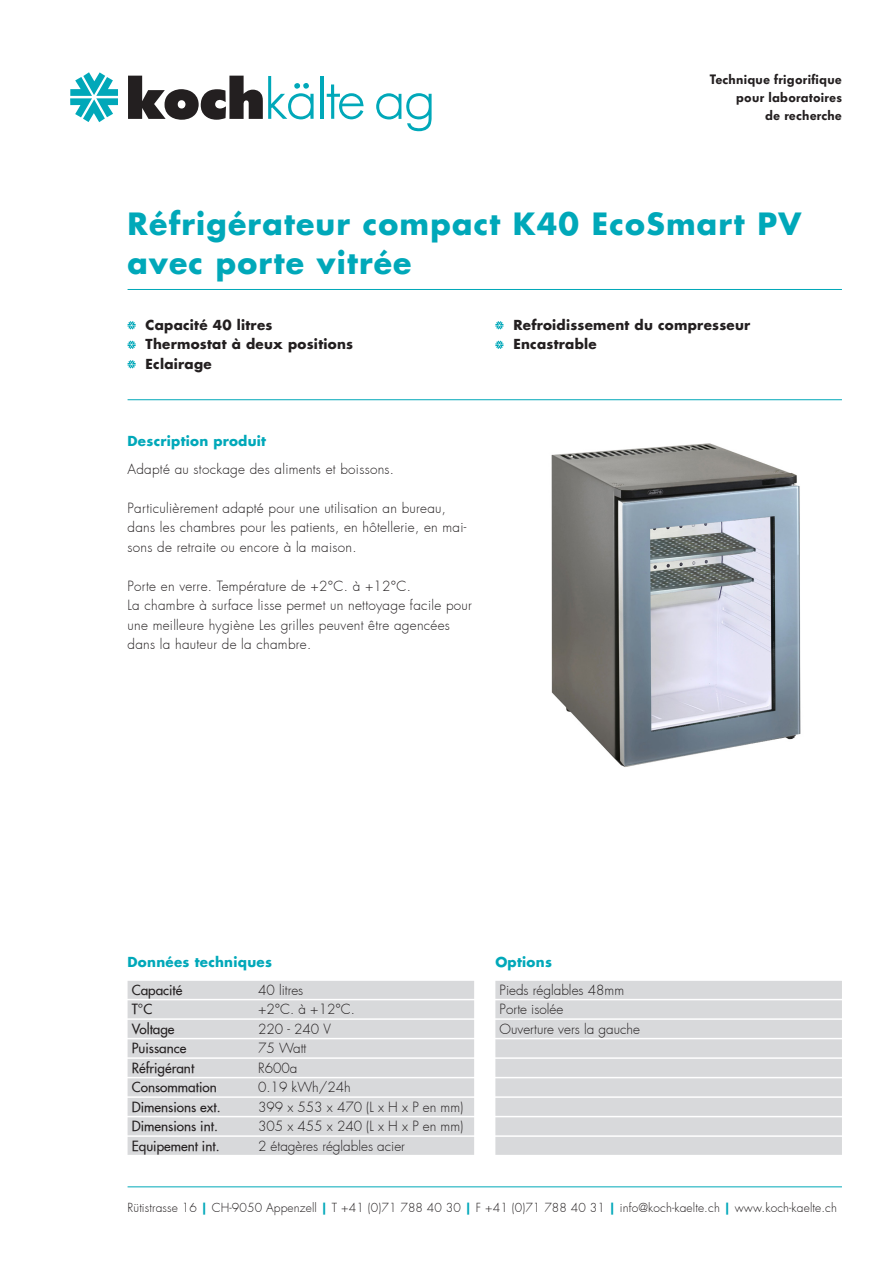
<style>
.page{position:relative;width:893px;height:1263px;background:#fff}
.page>*{position:absolute;margin:0;border:0;box-sizing:border-box;transform-origin:0 0}
.t1{font:700 30px/39px "Futura";letter-spacing:.04em;color:#00a8b9}
.t2{font:300 13.5px/19.5px "Futura";letter-spacing:.02em;color:#231f20}
.t3{font:300 13.5px/19.5px "Futura";color:#231f20}
.t4{font:500 13.5px "Futura";color:#231f20}
.Aufzählung{font:700 13.5px "Futura";letter-spacing:.02em;color:#231f20}
.t5{font:600 13.5px/18px "Futura BQ";letter-spacing:.02em;color:#231f20;text-align:right}
.t6{font:700 13.5px "Futura";letter-spacing:.02em;color:#00a8b9}
.t7{font:300 12px "Futura";letter-spacing:.01em;color:#231f20}
.s1{font-weight:700;color:#00a8b9}
</style>
<div class="page">
<svg style="left:70px;top:72px;width:48px;height:50px"></svg>
<svg style="left:128px;top:76px;width:186px;height:44px"></svg>
<hr style="left:320px;top:76px;width:3px;height:43px;background:#00a8b9">
<svg style="left:327px;top:84px;width:37px;height:35px"></svg>
<svg style="left:376px;top:93px;width:56px;height:38px"></svg>
<hr style="left:128px;top:289px;width:714px;height:1px;background:#00a8b9">
<hr style="left:128px;top:399px;width:714px;height:1px;background:#00a8b9">
<hr style="left:128px;top:1186px;width:714px;height:1px;background:#00a8b9">
<div style="left:495px;top:981px;width:347px;height:18px;background:#d8d9db"></div>
<div style="left:495px;top:1000px;width:347px;height:18px;background:#d8d9db"></div>
<div style="left:495px;top:1020px;width:347px;height:18px;background:#d8d9db"></div>
<div style="left:495px;top:1039px;width:347px;height:18px;background:#d8d9db"></div>
<div style="left:495px;top:1059px;width:347px;height:18px;background:#d8d9db"></div>
<div style="left:495px;top:1078px;width:347px;height:18px;background:#d8d9db"></div>
<div style="left:495px;top:1098px;width:347px;height:18px;background:#d8d9db"></div>
<div style="left:495px;top:1117px;width:347px;height:18px;background:#d8d9db"></div>
<div style="left:495px;top:1137px;width:347px;height:18px;background:#d8d9db"></div>
<div style="left:128px;top:981px;width:346px;height:18px;background:#d8d9db"></div>
<div style="left:128px;top:1000px;width:346px;height:18px;background:#d8d9db"></div>
<div style="left:128px;top:1020px;width:346px;height:18px;background:#d8d9db"></div>
<div style="left:128px;top:1039px;width:346px;height:18px;background:#d8d9db"></div>
<div style="left:128px;top:1059px;width:346px;height:18px;background:#d8d9db"></div>
<div style="left:128px;top:1078px;width:346px;height:18px;background:#d8d9db"></div>
<div style="left:128px;top:1098px;width:346px;height:18px;background:#d8d9db"></div>
<div style="left:128px;top:1117px;width:346px;height:18px;background:#d8d9db"></div>
<div style="left:128px;top:1137px;width:346px;height:18px;background:#d8d9db"></div>
<svg style="left:128px;top:321px;width:8px;height:8px"></svg>
<svg style="left:128px;top:341px;width:8px;height:8px"></svg>
<svg style="left:128px;top:360px;width:8px;height:8px"></svg>
<svg style="left:495px;top:321px;width:8px;height:8px"></svg>
<svg style="left:495px;top:341px;width:8px;height:8px"></svg>
<img style="left:551px;top:443px;width:250px;height:324px">
<p class="t5" style="left:710px;top:71px;width:134px">Technique frigorifique pour laboratoires<br>de recherche</p>
<h1 class="t1" style="left:128px;top:204px;width:675px">Réfrigérateur compact K40 EcoSmart PV avec porte vitrée</h1>
<p class="Aufzählung" style="left:146px;top:315px;width:128px">Capacité 40 litres</p>
<p class="Aufzählung" style="left:146px;top:335px;width:209px">Thermostat à deux positions</p>
<p class="Aufzählung" style="left:146px;top:354px;width:68px">Eclairage</p>
<p class="t6" style="left:128px;top:432px;width:140px">Description produit</p>
<p class="t2" style="left:128px;top:460px;width:268px">Adapté au stockage des aliments et boissons.</p>
<p class="t2" style="left:128px;top:499px;width:340px">Particulièrement adapté pour une utilisation an bureau, dans les chambres pour les patients, en hôtellerie, en mai&shy;sons de retraite ou encore à la maison.</p>
<p class="t2" style="left:128px;top:577px;width:346px">Porte en verre. Température de +2°C. à +12°C.<br>La chambre à surface lisse permet un nettoyage facile pour une meilleure hygiène Les grilles peuvent être agencées dans la hauteur de la chambre.</p>
<p class="Aufzählung" style="left:513px;top:315px;width:238px">Refroidissement du compresseur</p>
<p class="Aufzählung" style="left:513px;top:335px;width:85px">Encastrable</p>
<p class="t6" style="left:128px;top:953px;width:146px">Données techniques</p>
<p class="t4" style="left:132px;top:981px;width:52px">Capacité</p>
<p class="t3" style="left:258px;top:980px;width:47px">40 litres</p>
<p class="t4" style="left:132px;top:1001px;width:22px">T°C</p>
<p class="t2" style="left:258px;top:1000px;width:98px">+2°C. à +12°C.</p>
<p class="t4" style="left:132px;top:1020px;width:44px">Voltage</p>
<p class="t2" style="left:258px;top:1019px;width:74px">220 - 240 V</p>
<p class="t4" style="left:132px;top:1040px;width:56px">Puissance</p>
<p class="t2" style="left:258px;top:1039px;width:50px">75 Watt</p>
<p class="t4" style="left:132px;top:1059px;width:64px">Réfrigérant</p>
<p class="t2" style="left:258px;top:1058px;width:41px">R600a</p>
<p class="t4" style="left:132px;top:1079px;width:86px">Consommation</p>
<p class="t2" style="left:258px;top:1078px;width:94px">0.19 kWh/24h</p>
<p class="t4" style="left:132px;top:1098px;width:90px">Dimensions ext.</p>
<p class="t3" style="left:258px;top:1097px;width:207px">399 x 553 x 470 (L x H x P en mm)</p>
<p class="t4" style="left:132px;top:1118px;width:88px">Dimensions int.</p>
<p class="t3" style="left:258px;top:1117px;width:207px">305 x 455 x 240 (L x H x P en mm)</p>
<p class="t4" style="left:132px;top:1137px;width:89px">Equipement int.</p>
<p class="t3" style="left:258px;top:1136px;width:148px">2 étagères réglables acier</p>
<p class="t6" style="left:495px;top:953px;width:58px">Options</p>
<p class="t3" style="left:500px;top:980px;width:142px">Pieds réglables 48mm<br>Porte isolée<br>Ouverture vers la gauche</p>
<p class="t7" style="left:128px;top:1200px;width:711px">Rütistrasse 16 <span class="s1">|</span> CH-9050 Appenzell <span class="s1">|</span> T +41 (0)71 788 40 30 <span class="s1">|</span> F +41 (0)71 788 40 31 <span class="s1">|</span> info@koch-kaelte.ch <span class="s1">|</span> www.koch-kaelte.ch</p>
</div>
